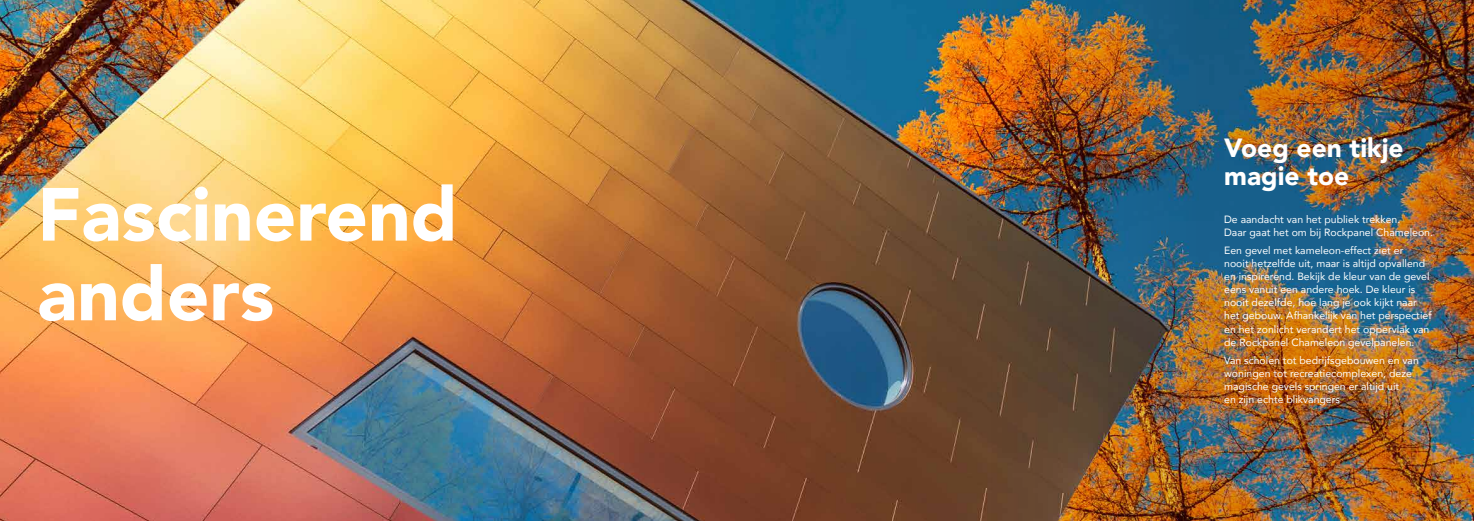
<style>
.page{position:relative;width:1474px;height:521px;background:#fff}
.page>*{position:absolute;margin:0;border:0;box-sizing:border-box;transform-origin:0 0}
.t1{font:900 74.38px/79.6px "Avenir";color:#fff}
.t2{font:900 26.25px/28px "Avenir";color:#fff}
.t3{font:10.5px/13.1px "Avenir";color:#fff}
.t4{font:7px "Avenir";color:#000}
</style>
<div class="page">
<img style="left:0;top:0;width:988px;height:521px">
<img style="left:988px;top:0;width:485px;height:521px">
<h1 class="t1" style="left:37px;top:173px;width:422px">Fascinerend anders</h1>
<h2 class="t2" style="left:1224px;top:133px;width:181px">Voeg een tikje magie toe</h2>
<p class="t3" style="left:1224px;top:212px;width:210px">De aandacht van het publiek trekken.<br>Daar gaat het om bij Rockpanel Chameleon.</p>
<p class="t3" style="left:1224px;top:243px;width:209px">Een gevel met kameleon-effect ziet er<br>nooit hetzelfde uit, maar is altijd opvallend en inspirerend. Bekijk de kleur van de gevel eens vanuit een andere hoek. De kleur is nooit dezelfde, hoe lang je ook kijkt naar het gebouw. Afhankelijk van het perspectief en het zonlicht verandert het oppervlak van de Rockpanel Chameleon gevelpanelen.</p>
<p class="t3" style="left:1224px;top:353px;width:196px">Van scholen tot bedrijfsgebouwen en van woningen tot recreatiecomplexen, deze magische gevels springen er altijd uit<br>en zijn echte blikvangers</p>
<p class="t4" style="left:1432px;top:497px;width:5px">5</p>
</div>
